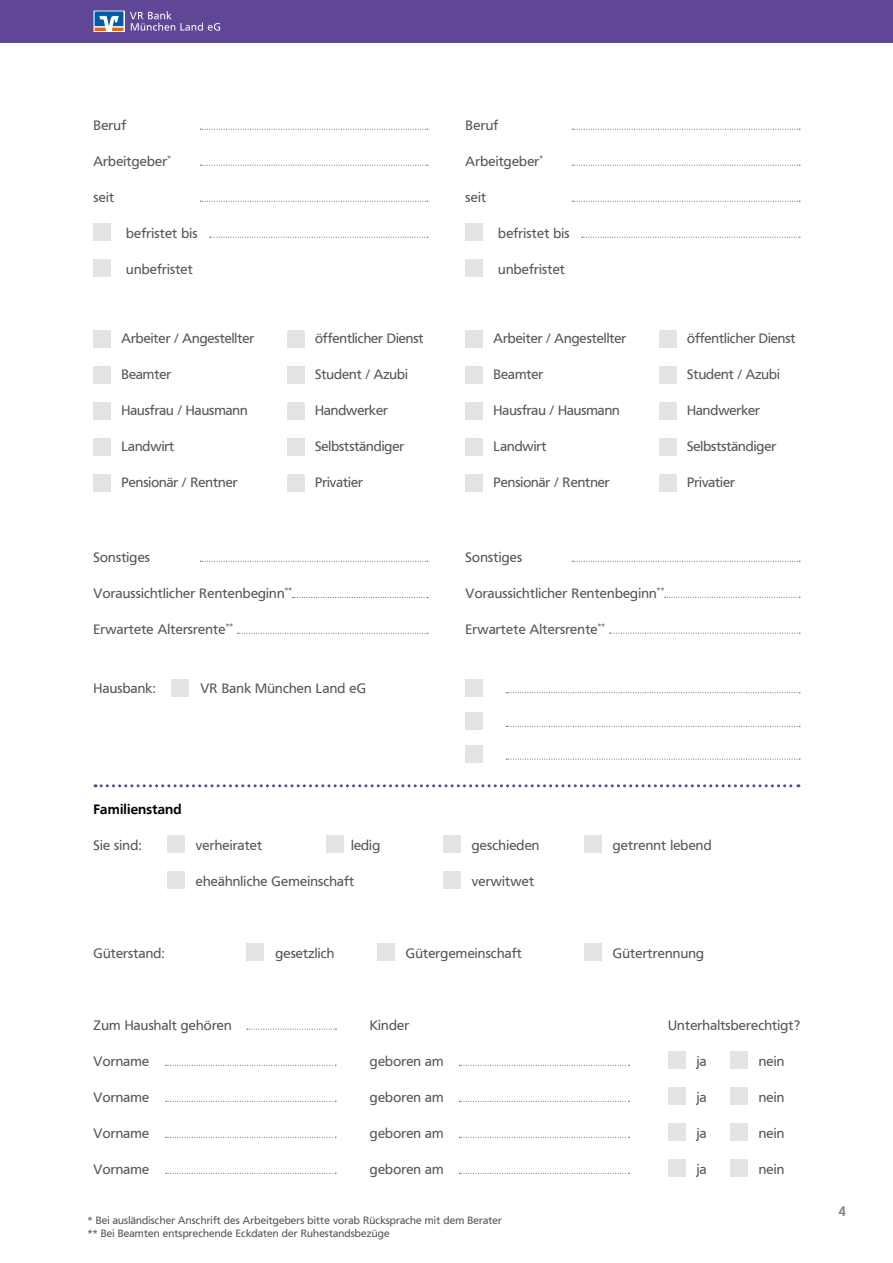
<style>
.page{position:relative;width:893px;height:1263px;background:#fff}
.page>*{position:absolute;margin:0;border:0;box-sizing:border-box;transform-origin:0 0}
.t1{font:13.5px "Frutiger VR";letter-spacing:.015em;color:#575756}
.t2{font:700 13.5px "Frutiger VR";letter-spacing:.015em;color:#000}
.t3{font:13.5px "Frutiger VR";color:#878787}
.t4{font:10.5px/12.5px "Frutiger VR";letter-spacing:.015em;color:#575756}
</style>
<div class="page">
<div style="left:0;top:0;width:893px;height:43px;background:#604696"></div>
<div style="left:94px;top:11px;width:30px;height:21px;border:1px solid #fff"></div>
<svg style="left:95px;top:11px;width:28px;height:20px"></svg>
<svg style="left:130px;top:11px;width:90px;height:20px"></svg>
<div style="left:167px;top:836px;width:17px;height:17px;background:#e3e3e3"></div>
<div style="left:326px;top:836px;width:17px;height:17px;background:#e3e3e3"></div>
<div style="left:443px;top:836px;width:17px;height:17px;background:#e3e3e3"></div>
<div style="left:584px;top:836px;width:17px;height:17px;background:#e3e3e3"></div>
<div style="left:167px;top:872px;width:17px;height:17px;background:#e3e3e3"></div>
<div style="left:443px;top:872px;width:17px;height:17px;background:#e3e3e3"></div>
<div style="left:247px;top:944px;width:17px;height:17px;background:#e3e3e3"></div>
<div style="left:377px;top:944px;width:17px;height:17px;background:#e3e3e3"></div>
<div style="left:584px;top:944px;width:17px;height:17px;background:#e3e3e3"></div>
<svg style="left:247px;top:1029px;width:90px;height:1px"></svg>
<svg style="left:166px;top:1065px;width:170px;height:1px"></svg>
<svg style="left:459px;top:1065px;width:171px;height:1px"></svg>
<div style="left:668px;top:1052px;width:17px;height:17px;background:#e3e3e3"></div>
<div style="left:730px;top:1052px;width:17px;height:17px;background:#e3e3e3"></div>
<svg style="left:166px;top:1101px;width:170px;height:1px"></svg>
<svg style="left:459px;top:1101px;width:171px;height:1px"></svg>
<div style="left:668px;top:1088px;width:17px;height:17px;background:#e3e3e3"></div>
<div style="left:730px;top:1088px;width:17px;height:17px;background:#e3e3e3"></div>
<svg style="left:166px;top:1137px;width:170px;height:1px"></svg>
<svg style="left:459px;top:1137px;width:171px;height:1px"></svg>
<div style="left:668px;top:1124px;width:17px;height:17px;background:#e3e3e3"></div>
<div style="left:730px;top:1124px;width:17px;height:17px;background:#e3e3e3"></div>
<svg style="left:166px;top:1173px;width:170px;height:1px"></svg>
<svg style="left:459px;top:1173px;width:171px;height:1px"></svg>
<div style="left:668px;top:1160px;width:17px;height:17px;background:#e3e3e3"></div>
<div style="left:730px;top:1160px;width:17px;height:17px;background:#e3e3e3"></div>
<div style="left:94px;top:330px;width:17px;height:17px;background:#e3e3e3"></div>
<div style="left:287px;top:330px;width:17px;height:17px;background:#e3e3e3"></div>
<div style="left:94px;top:366px;width:17px;height:17px;background:#e3e3e3"></div>
<div style="left:287px;top:366px;width:17px;height:17px;background:#e3e3e3"></div>
<div style="left:94px;top:402px;width:17px;height:17px;background:#e3e3e3"></div>
<div style="left:287px;top:402px;width:17px;height:17px;background:#e3e3e3"></div>
<div style="left:94px;top:438px;width:17px;height:17px;background:#e3e3e3"></div>
<div style="left:287px;top:438px;width:17px;height:17px;background:#e3e3e3"></div>
<div style="left:94px;top:474px;width:17px;height:17px;background:#e3e3e3"></div>
<div style="left:287px;top:474px;width:17px;height:17px;background:#e3e3e3"></div>
<div style="left:466px;top:330px;width:17px;height:17px;background:#e3e3e3"></div>
<div style="left:659px;top:330px;width:17px;height:17px;background:#e3e3e3"></div>
<div style="left:466px;top:366px;width:17px;height:17px;background:#e3e3e3"></div>
<div style="left:659px;top:366px;width:17px;height:17px;background:#e3e3e3"></div>
<div style="left:466px;top:402px;width:17px;height:17px;background:#e3e3e3"></div>
<div style="left:659px;top:402px;width:17px;height:17px;background:#e3e3e3"></div>
<div style="left:466px;top:438px;width:17px;height:17px;background:#e3e3e3"></div>
<div style="left:659px;top:438px;width:17px;height:17px;background:#e3e3e3"></div>
<div style="left:466px;top:474px;width:17px;height:17px;background:#e3e3e3"></div>
<div style="left:659px;top:474px;width:17px;height:17px;background:#e3e3e3"></div>
<div style="left:172px;top:679px;width:17px;height:17px;background:#e3e3e3"></div>
<div style="left:466px;top:679px;width:17px;height:17px;background:#e3e3e3"></div>
<svg style="left:506px;top:692px;width:294px;height:1px"></svg>
<div style="left:466px;top:713px;width:17px;height:17px;background:#e3e3e3"></div>
<svg style="left:506px;top:726px;width:294px;height:1px"></svg>
<div style="left:466px;top:745px;width:17px;height:17px;background:#e3e3e3"></div>
<svg style="left:506px;top:759px;width:294px;height:1px"></svg>
<svg style="left:200px;top:129px;width:228px;height:1px"></svg>
<svg style="left:200px;top:165px;width:228px;height:1px"></svg>
<svg style="left:200px;top:201px;width:228px;height:1px"></svg>
<div style="left:94px;top:224px;width:17px;height:17px;background:#e3e3e3"></div>
<svg style="left:210px;top:237px;width:218px;height:1px"></svg>
<div style="left:94px;top:260px;width:17px;height:17px;background:#e3e3e3"></div>
<svg style="left:200px;top:561px;width:228px;height:1px"></svg>
<svg style="left:293px;top:597px;width:135px;height:1px"></svg>
<svg style="left:237px;top:633px;width:191px;height:1px"></svg>
<svg style="left:572px;top:561px;width:228px;height:1px"></svg>
<svg style="left:665px;top:597px;width:135px;height:1px"></svg>
<svg style="left:609px;top:633px;width:191px;height:1px"></svg>
<svg style="left:572px;top:129px;width:228px;height:1px"></svg>
<svg style="left:572px;top:165px;width:228px;height:1px"></svg>
<svg style="left:572px;top:201px;width:228px;height:1px"></svg>
<div style="left:466px;top:224px;width:17px;height:17px;background:#e3e3e3"></div>
<svg style="left:582px;top:237px;width:218px;height:1px"></svg>
<div style="left:466px;top:260px;width:17px;height:17px;background:#e3e3e3"></div>
<svg style="left:95px;top:784px;width:704px;height:3px"></svg>
<p class="t1" style="left:94px;top:117px;width:34px">Beruf</p>
<p class="t1" style="left:94px;top:153px;width:79px">Arbeitgeber<sup>*</sup></p>
<p class="t1" style="left:94px;top:189px;width:22px">seit</p>
<p class="t1" style="left:126px;top:225px;width:73px">befristet bis</p>
<p class="t1" style="left:126px;top:261px;width:68px">unbefristet</p>
<p class="t1" style="left:122px;top:330px;width:134px">Arbeiter / Angestellter</p>
<p class="t1" style="left:315px;top:330px;width:110px">öffentlicher Dienst</p>
<p class="t1" style="left:122px;top:366px;width:51px">Beamter</p>
<p class="t1" style="left:315px;top:366px;width:94px">Student / Azubi</p>
<p class="t1" style="left:122px;top:402px;width:128px">Hausfrau / Hausmann</p>
<p class="t1" style="left:315px;top:402px;width:74px">Handwerker</p>
<p class="t1" style="left:122px;top:438px;width:54px">Landwirt</p>
<p class="t1" style="left:315px;top:438px;width:91px">Selbstständiger</p>
<p class="t1" style="left:122px;top:474px;width:118px">Pensionär / Rentner</p>
<p class="t1" style="left:315px;top:474px;width:49px">Privatier</p>
<p class="t1" style="left:94px;top:549px;width:58px">Sonstiges</p>
<p class="t1" style="left:94px;top:585px;width:200px">Voraussichtlicher Rentenbeginn<sup>**</sup></p>
<p class="t1" style="left:94px;top:621px;width:141px">Erwartete Altersrente<sup>**</sup></p>
<p class="t1" style="left:94px;top:680px;width:63px">Hausbank:</p>
<p class="t1" style="left:200px;top:680px;width:167px">VR Bank München Land eG</p>
<p class="t1" style="left:466px;top:117px;width:34px">Beruf</p>
<p class="t1" style="left:466px;top:153px;width:79px">Arbeitgeber<sup>*</sup></p>
<p class="t1" style="left:466px;top:189px;width:22px">seit</p>
<p class="t1" style="left:498px;top:225px;width:73px">befristet bis</p>
<p class="t1" style="left:498px;top:261px;width:68px">unbefristet</p>
<p class="t1" style="left:494px;top:330px;width:134px">Arbeiter / Angestellter</p>
<p class="t1" style="left:687px;top:330px;width:110px">öffentlicher Dienst</p>
<p class="t1" style="left:494px;top:366px;width:51px">Beamter</p>
<p class="t1" style="left:687px;top:366px;width:94px">Student / Azubi</p>
<p class="t1" style="left:494px;top:402px;width:128px">Hausfrau / Hausmann</p>
<p class="t1" style="left:687px;top:402px;width:74px">Handwerker</p>
<p class="t1" style="left:494px;top:438px;width:54px">Landwirt</p>
<p class="t1" style="left:687px;top:438px;width:91px">Selbstständiger</p>
<p class="t1" style="left:494px;top:474px;width:118px">Pensionär / Rentner</p>
<p class="t1" style="left:687px;top:474px;width:49px">Privatier</p>
<p class="t1" style="left:466px;top:549px;width:58px">Sonstiges</p>
<p class="t1" style="left:466px;top:585px;width:200px">Voraussichtlicher Rentenbeginn<sup>**</sup></p>
<p class="t1" style="left:466px;top:621px;width:141px">Erwartete Altersrente<sup>**</sup></p>
<p class="t2" style="left:94px;top:801px;width:90px">Familienstand</p>
<p class="t1" style="left:94px;top:837px;width:49px">Sie sind:</p>
<p class="t1" style="left:196px;top:837px;width:68px">verheiratet</p>
<p class="t1" style="left:351px;top:837px;width:31px">ledig</p>
<p class="t1" style="left:472px;top:837px;width:69px">geschieden</p>
<p class="t1" style="left:613px;top:837px;width:100px">getrennt lebend</p>
<p class="t1" style="left:196px;top:873px;width:160px">eheähnliche Gemeinschaft</p>
<p class="t1" style="left:472px;top:873px;width:64px">verwitwet</p>
<p class="t1" style="left:94px;top:945px;width:72px">Güterstand:</p>
<p class="t1" style="left:275px;top:945px;width:61px">gesetzlich</p>
<p class="t1" style="left:406px;top:945px;width:117px">Gütergemeinschaft</p>
<p class="t1" style="left:613px;top:945px;width:93px">Gütertrennung</p>
<p class="t1" style="left:94px;top:1017px;width:140px">Zum Haushalt gehören</p>
<p class="t1" style="left:370px;top:1017px;width:41px">Kinder</p>
<p class="t1" style="left:668px;top:1017px;width:134px">Unterhaltsberechtigt?</p>
<p class="t1" style="left:94px;top:1053px;width:57px">Vorname</p>
<p class="t1" style="left:370px;top:1053px;width:75px">geboren am</p>
<p class="t1" style="left:697px;top:1053px;width:11px">ja</p>
<p class="t1" style="left:759px;top:1053px;width:27px">nein</p>
<p class="t1" style="left:94px;top:1089px;width:57px">Vorname</p>
<p class="t1" style="left:370px;top:1089px;width:75px">geboren am</p>
<p class="t1" style="left:697px;top:1089px;width:11px">ja</p>
<p class="t1" style="left:759px;top:1089px;width:27px">nein</p>
<p class="t1" style="left:94px;top:1125px;width:57px">Vorname</p>
<p class="t1" style="left:370px;top:1125px;width:75px">geboren am</p>
<p class="t1" style="left:697px;top:1125px;width:11px">ja</p>
<p class="t1" style="left:759px;top:1125px;width:27px">nein</p>
<p class="t1" style="left:94px;top:1161px;width:57px">Vorname</p>
<p class="t1" style="left:370px;top:1161px;width:75px">geboren am</p>
<p class="t1" style="left:697px;top:1161px;width:11px">ja</p>
<p class="t1" style="left:759px;top:1161px;width:27px">nein</p>
<p class="t4" style="left:88px;top:1214px;width:416px">* Bei ausländischer Anschrift des Arbeitgebers bitte vorab Rücksprache mit dem Berater ** Bei Beamten entsprechende Eckdaten der Ruhestandsbezüge</p>
<p class="t3" style="left:839px;top:1203px;width:9px">4</p>
</div>
